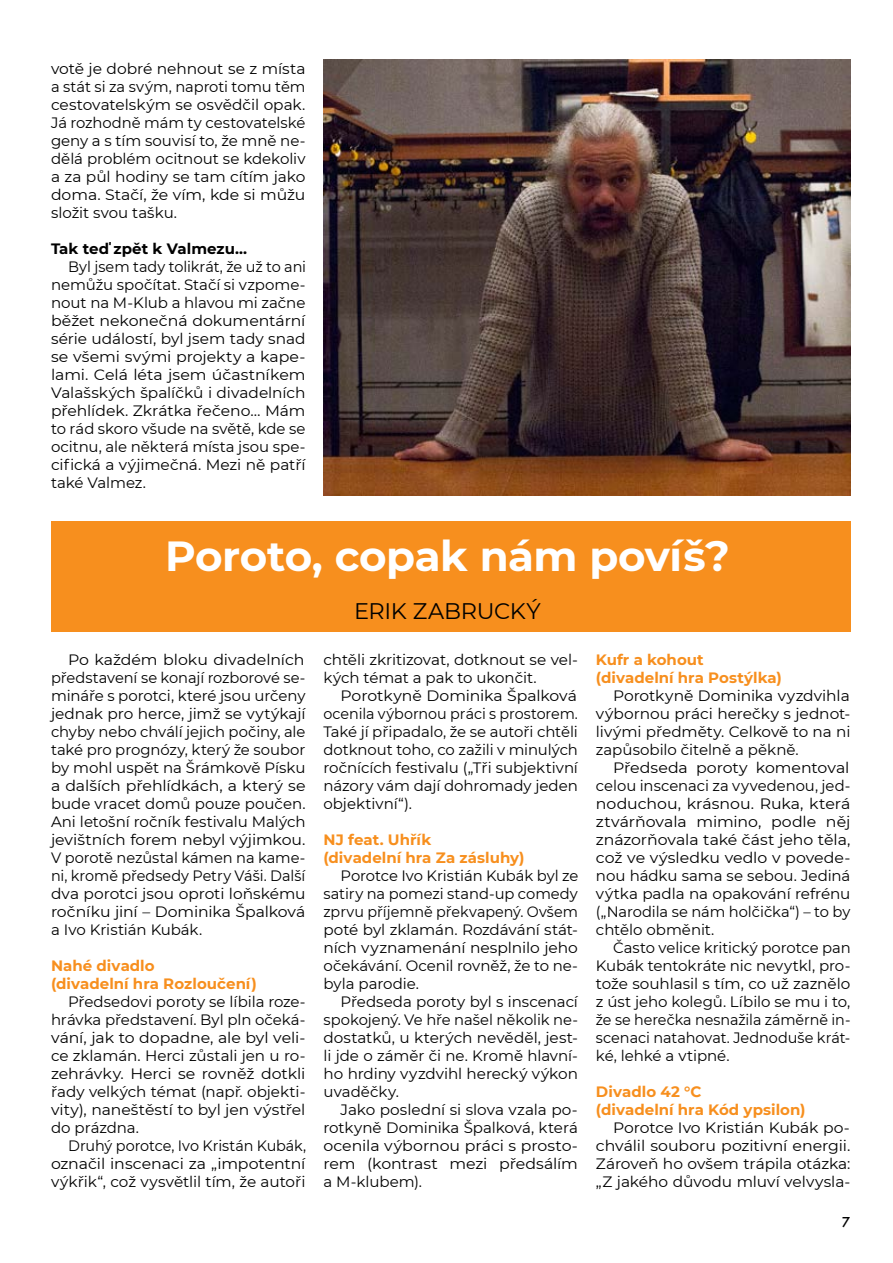
<style>
.page{position:relative;width:893px;height:1263px;background:#fff}
.page>*{position:absolute;margin:0;border:0;box-sizing:border-box;transform-origin:0 0}
.t1{font:700 42px "Montserrat";letter-spacing:-.01em;color:#fff}
.t2{font:22.5px "Montserrat";letter-spacing:-.015em;color:#000}
.t3{font:15px/18px "Montserrat";letter-spacing:-.005em;color:#000;text-align:justify}
.t4{font:15px/18px "Montserrat";letter-spacing:-.005em;color:#000;text-align:justify;scale:1.05 1}
.t5{font:15px/18px "Montserrat";letter-spacing:-.005em;color:#000;text-align:justify;scale:1.04 1}
.t6{font:700 15px/18px "Montserrat";color:#f78f1e}
.t7{font:15px/18px "Montserrat";letter-spacing:-.005em;color:#000;text-align:justify;scale:.96 1}
.t8{font:700 15px "Montserrat";color:#000}
.t9{font:500 15px "Futura TOT";color:#000}
</style>
<div class="page">
<div style="left:51px;top:521px;width:799px;height:110px;background:#f78f1e"></div>
<img style="left:324px;top:60px;width:526px;height:435px">
<p class="t3" style="left:51px;top:59px;width:256px">votě je dobré nehnout se z místa a stát si za svým, naproti tomu těm cestovatelským se osvědčil opak.<br>Já rozhodně mám ty cestovatelské geny a s tím souvisí to, že mně ne&shy;dělá problém ocitnout se kdekoliv a za půl hodiny se tam cítím jako doma. Stačí, že vím, kde si můžu složit svou tašku.</p>
<p class="t8" style="left:51px;top:238px;width:198px">Tak teď zpět k Valmezu…</p>
<p class="t3" style="left:51px;top:257px;width:257px;text-indent:17px">Byl jsem tady tolikrát, že už to ani nemůžu spočítat. Stačí si vzpome&shy;nout na M-Klub a hlavou mi začne běžet nekonečná dokumentární série událostí, byl jsem tady snad se všemi svými projekty a kape&shy;lami. Celá léta jsem účastníkem Valašských špalíčků i divadelních přehlídek. Zkrátka řečeno… Mám to rád skoro všude na světě, kde se ocitnu, ale některá místa jsou spe&shy;cifická a výjimečná. Mezi ně patří také Valmez.</p>
<h1 class="t1" style="left:165px;top:526px;width:566px">Poroto, copak nám povíš?</h1>
<h2 class="t2" style="left:354px;top:596px;width:188px">ERIK ZABRUCKÝ</h2>
<p class="t4" style="left:51px;top:650px;width:244px;text-indent:17px">Po každém bloku divadelních představení se konají rozborové se&shy;mináře s porotci, které jsou určeny jednak pro herce, jimž se vytýkají chyby nebo chválí jejich počiny, ale také pro prognózy, který že soubor by mohl uspět na Šrámkově Písku a dalších přehlídkách, a který se bude vracet domů pouze poučen.<br>Ani letošní ročník festivalu Malých jevištních forem nebyl výjimkou.<br>V porotě nezůstal kámen na kame&shy;ni, kromě předsedy Petry Váši. Další dva porotci jsou oproti loňskému ročníku jiní – Dominika Špalková a Ivo Kristián Kubák.</p>
<p class="t6" style="left:51px;top:956px;width:207px">Nahé divadlo<br>(divadelní hra Rozloučení)</p>
<p class="t3" style="left:51px;top:992px;width:256px;text-indent:17px">Předsedovi poroty se líbila roze&shy;hrávka představení. Byl pln očeká&shy;vání, jak to dopadne, ale byl veli&shy;ce zklamán. Herci zůstali jen u ro&shy;zehrávky. Herci se rovněž dotkli řady velkých témat (např. objekti&shy;vity), naneštěstí to byl jen výstřel do prázdna.</p>
<p class="t7" style="left:51px;top:1136px;width:267px;text-indent:17px">Druhý porotce, Ivo Kristán Kubák, označil inscenaci za „impotentní výkřik“, což vysvětlil tím, že autoři</p>
<p class="t6" style="left:596px;top:650px;width:187px">Kufr a kohout (divadelní hra Postýlka)</p>
<p class="t3" style="left:596px;top:686px;width:256px;text-indent:17px">Porotkyně Dominika vyzdvihla výbornou práci herečky s jednot&shy;livými předměty. Celkově to na ni zapůsobilo čitelně a pěkně.</p>
<p class="t4" style="left:596px;top:758px;width:244px;text-indent:17px">Předseda poroty komentoval celou inscenaci za vyvedenou, jed&shy;noduchou, krásnou. Ruka, která ztvárňovala mimino, podle něj znázorňovala také část jeho těla, což ve výsledku vedlo v povede&shy;nou hádku sama se sebou. Jediná výtka padla na opakování refrénu („Narodila se nám holčička“) – to by chtělo obměnit.</p>
<p class="t3" style="left:596px;top:938px;width:256px;text-indent:17px">Často velice kritický porotce pan Kubák tentokráte nic nevytkl, pro&shy;tože souhlasil s tím, co už zaznělo z úst jeho kolegů. Líbilo se mu i to, že se herečka nesnažila záměrně in&shy;scenaci natahovat. Jednoduše krát&shy;ké, lehké a vtipné.</p>
<p class="t6" style="left:596px;top:1082px;width:211px">Divadlo 42 °C<br>(divadelní hra Kód ypsilon)</p>
<p class="t5" style="left:596px;top:1118px;width:246px;text-indent:17px">Porotce Ivo Kristián Kubák po&shy;chválil souboru pozitivní energii.<br>Zároveň ho ovšem trápila otázka: „Z jakého důvodu mluví velvysla-</p>
<p class="t3" style="left:323px;top:650px;width:256px">chtěli zkritizovat, dotknout se vel&shy;kých témat a pak to ukončit.</p>
<p class="t5" style="left:323px;top:686px;width:246px;text-indent:17px">Porotkyně Dominika Špalková ocenila výbornou práci s prostorem.<br>Také jí připadalo, že se autoři chtěli dotknout toho, co zažili v minulých ročnících festivalu („Tři subjektivní názory vám dají dohromady jeden objektivní“).</p>
<p class="t6" style="left:323px;top:830px;width:202px">NJ feat. Uhřík<br>(divadelní hra Za zásluhy)</p>
<p class="t3" style="left:323px;top:866px;width:256px;text-indent:17px">Porotce Ivo Kristián Kubák byl ze satiry na pomezi stand-up comedy zprvu příjemně překvapený. Ovšem poté byl zklamán. Rozdávání stát&shy;ních vyznamenání nesplnilo jeho očekávání. Ocenil rovněž, že to ne&shy;byla parodie.</p>
<p class="t3" style="left:323px;top:992px;width:256px;text-indent:17px">Předseda poroty byl s inscenací spokojený. Ve hře našel několik ne&shy;dostatků, u kterých nevěděl, jest&shy;li jde o záměr či ne. Kromě hlavní&shy;ho hrdiny vyzdvihl herecký výkon uvaděčky.</p>
<p class="t3" style="left:323px;top:1100px;width:256px;text-indent:17px">Jako poslední si slova vzala po&shy;rotkyně Dominika Špalková, která ocenila výbornou práci s prosto&shy;rem (kontrast mezi předsálím a M-klubem).</p>
<p class="t9" style="left:842px;top:1213px;width:10px">7</p>
</div>
